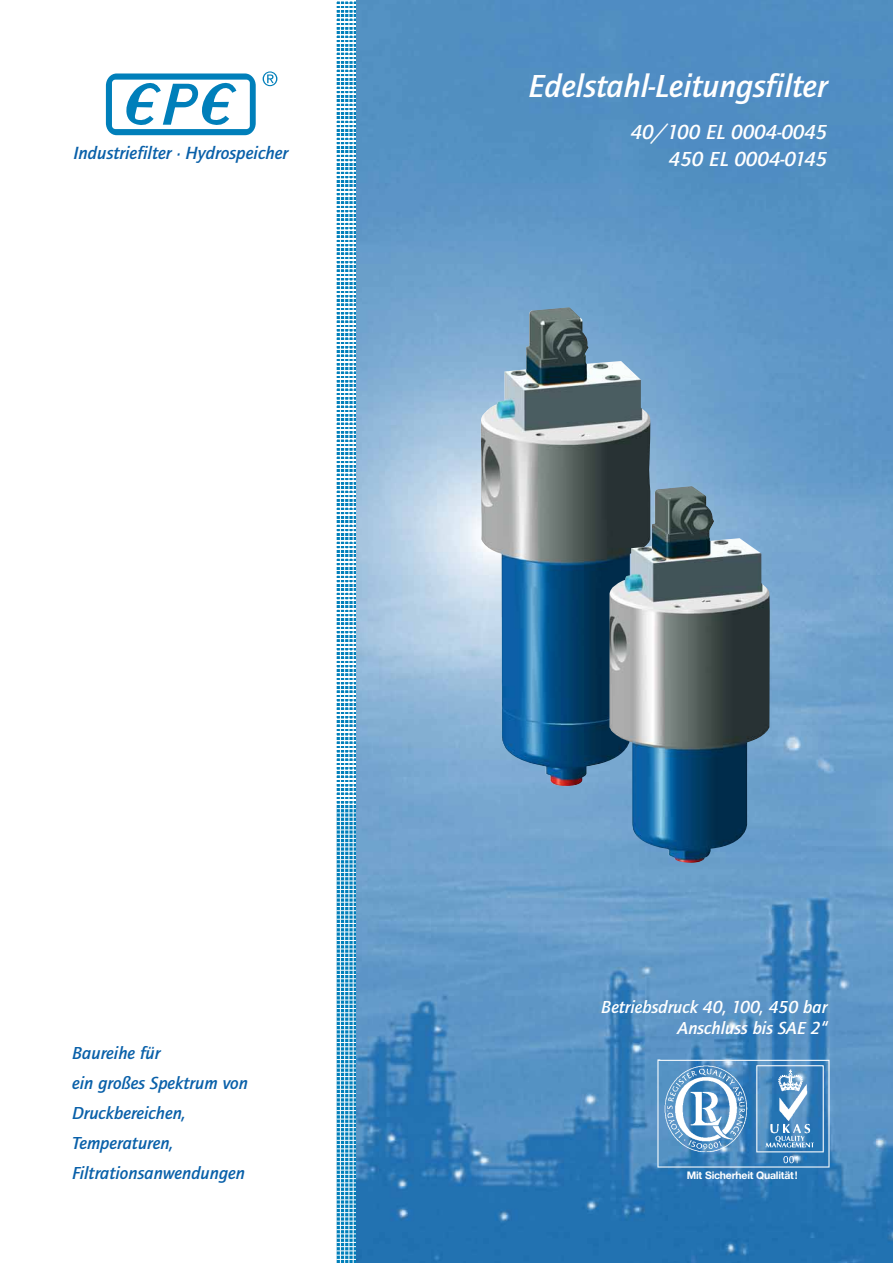
<style>
.page{position:relative;width:893px;height:1263px;background:#fff}
.page>*{position:absolute;margin:0;border:0;box-sizing:border-box;transform-origin:0 0}
.t1{font:italic 700 33px "Quay Itc T";color:#fff}
.t2{font:italic 700 21px/27px "Quay Itc T";color:#fff;text-align:right}
.t3{font:italic 700 18.3px "Quay Itc T";color:#0960a9}
.t4{font:italic 700 18px/29.7px "Quay Itc T";color:#0960a9}
.t5{font:italic 700 18px/21.6px "Quay Itc T";color:#fff;text-align:right}
.t6{font:700 10.5px "Helvetica Neue";letter-spacing:-.02em;color:#fff}
</style>
<div class="page">
<svg style="left:336px;top:1px;width:21px;height:1262px"></svg>
<svg style="left:106px;top:73px;width:150px;height:62px"></svg>
<svg style="left:263px;top:71px;width:14px;height:15px"></svg>
<img style="left:357px;top:1px;width:536px;height:1262px">
<img style="left:481px;top:307px;width:169px;height:479px">
<img style="left:609px;top:486px;width:161px;height:377px">
<p class="t3" style="left:73px;top:146px;width:216px">Industriefilter · Hydrospeicher</p>
<h1 class="t1" style="left:529px;top:72px;width:300px">Edelstahl-Leitungsfilter</h1>
<p class="t2" style="left:631px;top:119px;width:198px">40/100 EL 0004-0045<br>450 EL 0004-0145</p>
<p class="t4" style="left:72px;top:1039px;width:177px">Baureihe für<br>ein großes Spektrum von<br>Druckbereichen,<br>Temperaturen,<br>Filtrationsanwendungen</p>
<p class="t5" style="left:601px;top:997px;width:228px">Betriebsdruck 40, 100, 450 bar<br>Anschluss bis SAE 2“</p>
<p class="t6" style="left:687px;top:1171px;width:112px">Mit Sicherheit Qualität!</p>
</div>
